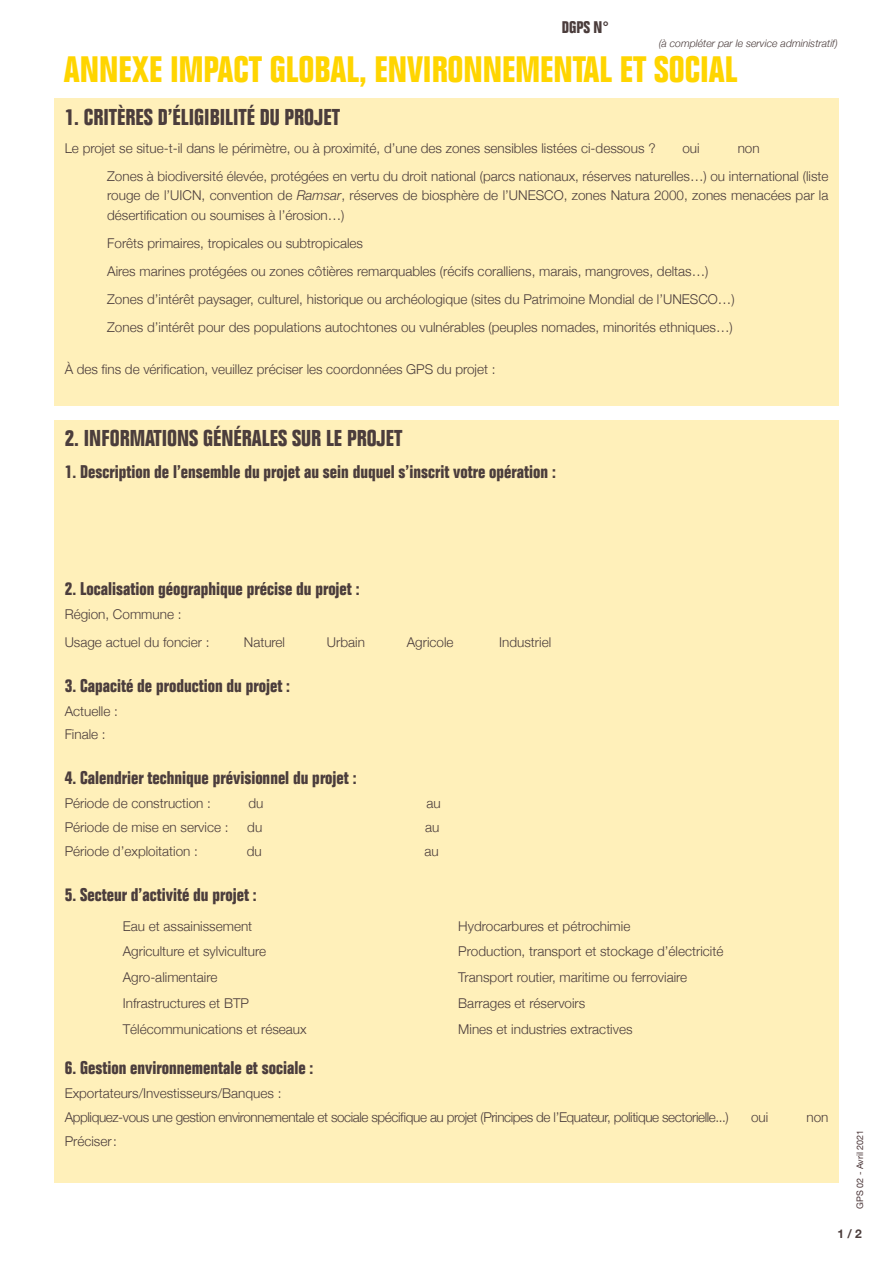
<style>
.page{position:relative;width:893px;height:1263px;background:#fff}
.page>*{position:absolute;margin:0;border:0;box-sizing:border-box;transform-origin:0 0}
.t1{font:700 condensed 36px "Folio";color:#ffd500}
.t2{font:700 condensed 22.5px "Folio";color:#4b3d3c}
.t3{font:700 condensed 18px "Folio";color:#4b3d3c}
.t4{font:700 condensed 16.5px "Folio";color:#4b3d3c}
.t5{font:300 13.5px/19.5px "Helvetica Neue";color:#4b3d3c;text-align:justify}
.t6{font:300 13.5px "Helvetica Neue";letter-spacing:-.03em;color:#4b3d3c}
.t7{font:700 12px "Helvetica Neue";color:#4b3d3c}
.t8{font:italic 300 10.5px "Helvetica Neue";color:#4b3d3c}
.t9{font:9px "Helvetica Neue";color:#493436}
.s1{font-style:italic}
</style>
<div class="page">
<div style="left:54px;top:420px;width:785px;height:762px;background:#fff0ba"></div>
<div style="left:54px;top:99px;width:785px;height:307px;background:#fff0ba"></div>
<p class="t4" style="left:562px;top:18px;width:49px">DGPS N°</p>
<p class="t8" style="left:659px;top:35px;width:180px">(à compléter par le service administratif)</p>
<h1 class="t1" style="left:64px;top:49px;width:675px">ANNEXE IMPACT GLOBAL, ENVIRONNEMENTAL ET SOCIAL</h1>
<p class="t2" style="left:65px;top:105px;width:277px">1. CRITÈRES D’ÉLIGIBILITÉ DU PROJET</p>
<p class="t5" style="left:65px;top:138px;width:592px">Le projet se situe-t-il dans le périmètre, ou à proximité, d’une des zones sensibles listées ci-dessous ?</p>
<p class="t5" style="left:682px;top:138px;width:19px">oui</p>
<p class="t5" style="left:738px;top:138px;width:24px">non</p>
<p class="t5" style="left:107px;top:166px;width:723px">Zones à biodiversité élevée, protégées en vertu du droit national (parcs nationaux, réserves naturelles…) ou international (liste rouge de l’UICN, convention de <span class="s1">Ramsar</span>, réserves de biosphère de l’UNESCO, zones Natura 2000, zones menacées par la désertification ou soumises à l’érosion…)</p>
<p class="t5" style="left:107px;top:233px;width:257px">Forêts primaires, tropicales ou subtropicales</p>
<p class="t5" style="left:107px;top:261px;width:603px">Aires marines protégées ou zones côtières remarquables (récifs coralliens, marais, mangroves, deltas…)</p>
<p class="t5" style="left:107px;top:289px;width:629px">Zones d’intérêt paysager, culturel, historique ou archéologique (sites du Patrimoine Mondial de l’UNESCO…)</p>
<p class="t5" style="left:107px;top:317px;width:627px">Zones d’intérêt pour des populations autochtones ou vulnérables (peuples nomades, minorités ethniques…)</p>
<p class="t5" style="left:65px;top:358px;width:432px">À des fins de vérification, veuillez préciser les coordonnées GPS du projet :</p>
<p class="t2" style="left:65px;top:426px;width:339px">2. INFORMATIONS GÉNÉRALES SUR LE PROJET</p>
<p class="t3" style="left:65px;top:462px;width:493px">1. Description de l’ensemble du projet au sein duquel s’inscrit votre opération :</p>
<p class="t3" style="left:65px;top:578px;width:296px">2. Localisation géographique précise du projet :</p>
<p class="t5" style="left:65px;top:603px;width:118px">Région, Commune :</p>
<p class="t5" style="left:65px;top:631px;width:146px">Usage actuel du foncier :</p>
<p class="t5" style="left:244px;top:631px;width:43px">Naturel</p>
<p class="t5" style="left:327px;top:631px;width:40px">Urbain</p>
<p class="t5" style="left:407px;top:631px;width:48px">Agricole</p>
<p class="t5" style="left:499px;top:631px;width:53px">Industriel</p>
<p class="t3" style="left:65px;top:675px;width:227px">3. Capacité de production du projet :</p>
<p class="t5" style="left:65px;top:700px;width:55px">Actuelle :</p>
<p class="t5" style="left:65px;top:724px;width:43px">Finale :</p>
<p class="t3" style="left:65px;top:768px;width:293px">4. Calendrier technique prévisionnel du projet :</p>
<p class="t5" style="left:65px;top:793px;width:148px">Période de construction :</p>
<p class="t5" style="left:249px;top:793px;width:16px">du</p>
<p class="t5" style="left:426px;top:793px;width:16px">au</p>
<p class="t5" style="left:65px;top:816px;width:165px">Période de mise en service :</p>
<p class="t5" style="left:247px;top:816px;width:16px">du</p>
<p class="t5" style="left:425px;top:816px;width:16px">au</p>
<p class="t5" style="left:65px;top:840px;width:135px">Période d’exploitation :</p>
<p class="t5" style="left:247px;top:840px;width:16px">du</p>
<p class="t5" style="left:425px;top:840px;width:16px">au</p>
<p class="t3" style="left:65px;top:884px;width:193px">5. Secteur d’activité du projet :</p>
<p class="t5" style="left:123px;top:915px;width:131px">Eau et assainissement</p>
<p class="t5" style="left:458px;top:915px;width:174px">Hydrocarbures et pétrochimie</p>
<p class="t5" style="left:123px;top:941px;width:145px">Agriculture et sylviculture</p>
<p class="t5" style="left:458px;top:941px;width:267px">Production, transport et stockage d’électricité</p>
<p class="t5" style="left:123px;top:967px;width:96px">Agro-alimentaire</p>
<p class="t5" style="left:458px;top:967px;width:230px">Transport routier, maritime ou ferroviaire</p>
<p class="t5" style="left:123px;top:992px;width:128px">Infrastructures et BTP</p>
<p class="t5" style="left:458px;top:992px;width:129px">Barrages et réservoirs</p>
<p class="t5" style="left:123px;top:1018px;width:185px">Télécommunications et réseaux</p>
<p class="t5" style="left:458px;top:1018px;width:176px">Mines et industries extractives</p>
<p class="t3" style="left:65px;top:1058px;width:250px">6. Gestion environnementale et sociale :</p>
<p class="t5" style="left:65px;top:1083px;width:218px">Exportateurs/Investisseurs/Banques :</p>
<p class="t6" style="left:65px;top:1106px;width:666px">Appliquez-vous une gestion environnementale et sociale spécifique au projet (Principes de l’Equateur, politique sectorielle...)</p>
<p class="t5" style="left:751px;top:1106px;width:19px">oui</p>
<p class="t5" style="left:806px;top:1106px;width:24px">non</p>
<p class="t5" style="left:65px;top:1130px;width:54px">Préciser :</p>
<p class="t9" style="left:854px;top:1209px;width:81px;rotate:-90deg">GPS 02 - Avril 2021</p>
<p class="t7" style="left:837px;top:1224px;width:26px">1 / 2</p>
</div>
